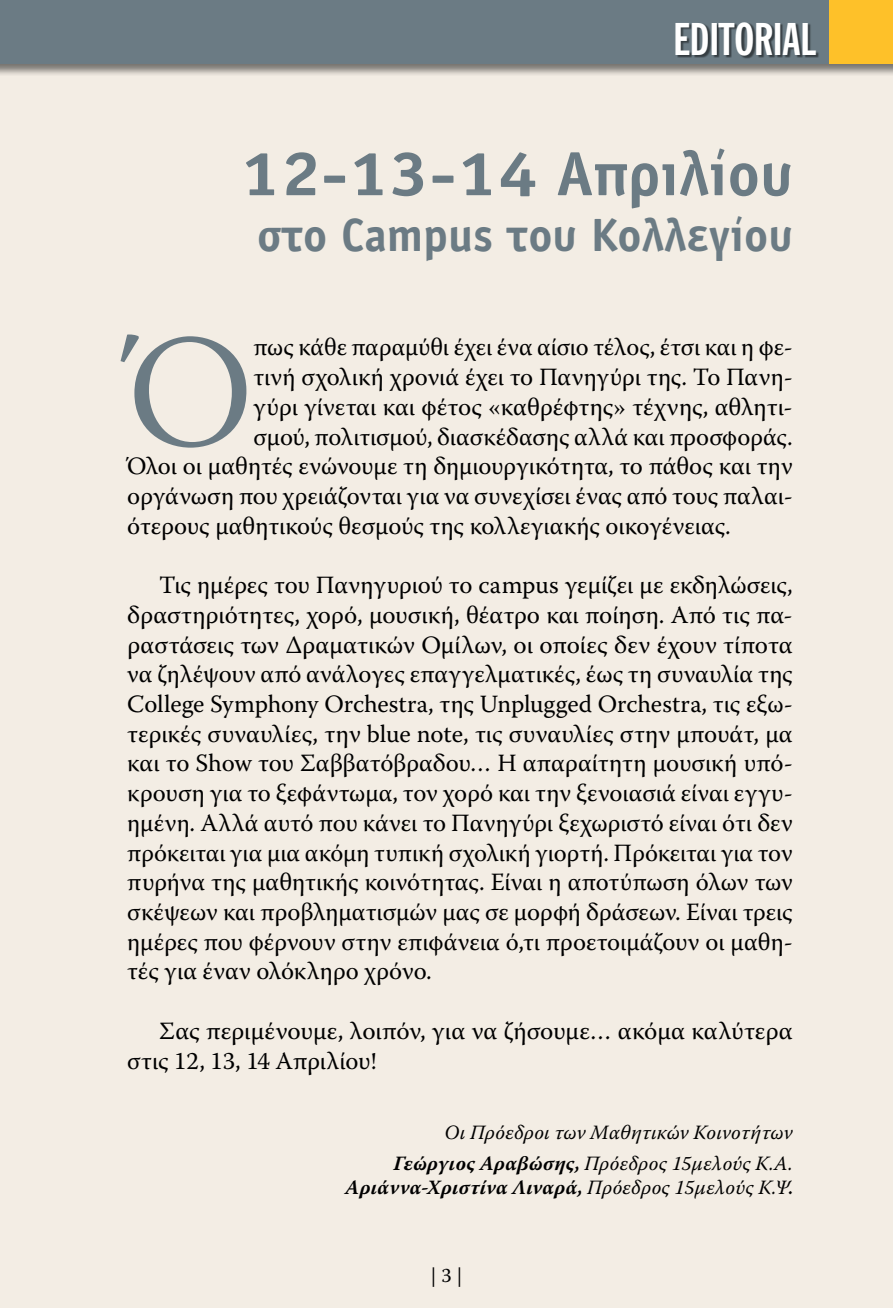
<style>
.page{position:relative;width:893px;height:1308px;background:#fff}
.page>*{position:absolute;margin:0;border:0;box-sizing:border-box;transform-origin:0 0}
.t1{font:300 159.97px "Warnock Pro";color:#6b7b84}
.t2{font:700 62.55px "CF Office";color:#6b7b84;scale:1.17 1}
.t3{font:700 46.57px "CF Office";color:#6b7b84}
.t4{font:800 45px "HLIAIA Con";color:#fff}
.t5{font:24.75px/29.7px "Warnock Pro";color:#000;text-align:justify}
.t6{font:italic 20.25px/30.6px "Warnock Pro";letter-spacing:.01em;color:#000;text-align:right}
.t7{font:italic 700 20.25px "Warnock Pro";letter-spacing:.01em;color:#000}
.t8{font:20.25px "Warnock Pro";color:#000}
.s1{font-weight:700}
.s2{font-weight:400}
.s3{font-style:normal;font-size:18px}
</style>
<div class="page">
<div style="left:0;top:53px;width:893px;height:1254px;background:#f3ede4"></div>
<div style="left:0;top:0;width:893px;height:77px;background:#000;opacity:.5"></div>
<div style="left:0;top:0;width:893px;height:64px;background:#6b7b84"></div>
<div style="left:829px;top:0;width:64px;height:64px;background:#fec129"></div>
<div style="left:677px;top:23px;width:142px;height:35px;background:#000;opacity:.5"></div>
<h3 class="t4" style="left:673px;top:15px;width:145px">EDITORIAL</h3>
<h2 class="t2" style="left:240px;top:137px;width:474px">12-13-14 Απριλίου</h2>
<h3 class="t3" style="left:257px;top:208px;width:537px">στο Campus του Κολλεγίου</h3>
<h1 class="t1" style="left:127px;top:296px;width:128px">Ό</h1>
<p class="t5" style="left:253px;top:332px;width:541px">πως κάθε παραμύθι έχει ένα αίσιο τέλος, έτσι και η φε-</p>
<p class="t5" style="left:253px;top:362px;width:541px">τινή σχολική χρονιά έχει το Πανηγύρι της. Το Πανη-</p>
<p class="t5" style="left:253px;top:391px;width:541px">γύρι γίνεται και φέτος «καθρέφτης» τέχνης, αθλητι-</p>
<p class="t5" style="left:253px;top:421px;width:541px">σμού, πολιτισμού, διασκέδασης αλλά και προσφοράς.</p>
<p class="t5" style="left:127px;top:451px;width:667px">Όλοι οι μαθητές ενώνουμε τη δημιουργικότητα, το πάθος και την</p>
<p class="t5" style="left:127px;top:480px;width:667px">οργάνωση που χρειάζονται για να συνεχίσει ένας από τους παλαι-</p>
<p class="t5" style="left:127px;top:510px;width:605px">ότερους μαθητικούς θεσμούς της κολλεγιακής οικογένειας.</p>
<p class="t5" style="left:127px;top:570px;width:667px;text-indent:32px">Τις ημέρες του Πανηγυριού το campus γεμίζει με εκδηλώσεις, δραστηριότητες, χορό, μουσική, θέατρο και ποίηση. Από τις πα&shy;ραστάσεις των Δραματικών Ομίλων, οι οποίες δεν έχουν τίποτα να ζηλέψουν από ανάλογες επαγγελματικές, έως τη συναυλία της College Symphony Orchestra, της Unplugged Orchestra, τις εξω&shy;τερικές συναυλίες, την blue note, τις συναυλίες στην μπουάτ, μα και το Show του Σαββατόβραδου… Η απαραίτητη μουσική υπό&shy;κρουση για το ξεφάντωμα, τον χορό και την ξενοιασιά είναι εγγυ&shy;ημένη. Aλλά αυτό που κάνει το Πανηγύρι ξεχωριστό είναι ότι δεν πρόκειται για μια ακόμη τυπική σχολική γιορτή. Πρόκειται για τον πυρήνα της μαθητικής κοινότητας. Είναι η αποτύπωση όλων των σκέψεων και προβληματισμών μας σε μορφή δράσεων. Είναι τρεις ημέρες που φέρνουν στην επιφάνεια ό,τι προετοιμάζουν οι μαθη&shy;τές για έναν ολόκληρο χρόνο.</p>
<p class="t5" style="left:127px;top:1015px;width:667px;text-indent:32px">Σας περιμένουμε, λοιπόν, για να ζήσουμε… ακόμα καλύτερα στις 12, 13, 14 Απριλίου!</p>
<p class="t6" style="left:393px;top:1116px;width:401px">Οι Πρόεδροι των Μαθητικών Κοινοτήτων<br><span class="s1">Γεώργιος Αραβώσης,</span> Πρόεδρος 15μελούς Κ.Α.</p>
<p class="t7" style="left:345px;top:1175px;width:449px">Αριάννα-Χριστίνα Λιναρά, <span class="s2">Πρόεδρος 15μελούς Κ.Ψ</span><span class="s3">.</span></p>
<p class="t8" style="left:430px;top:1263px;width:34px">| 3 |</p>
</div>
